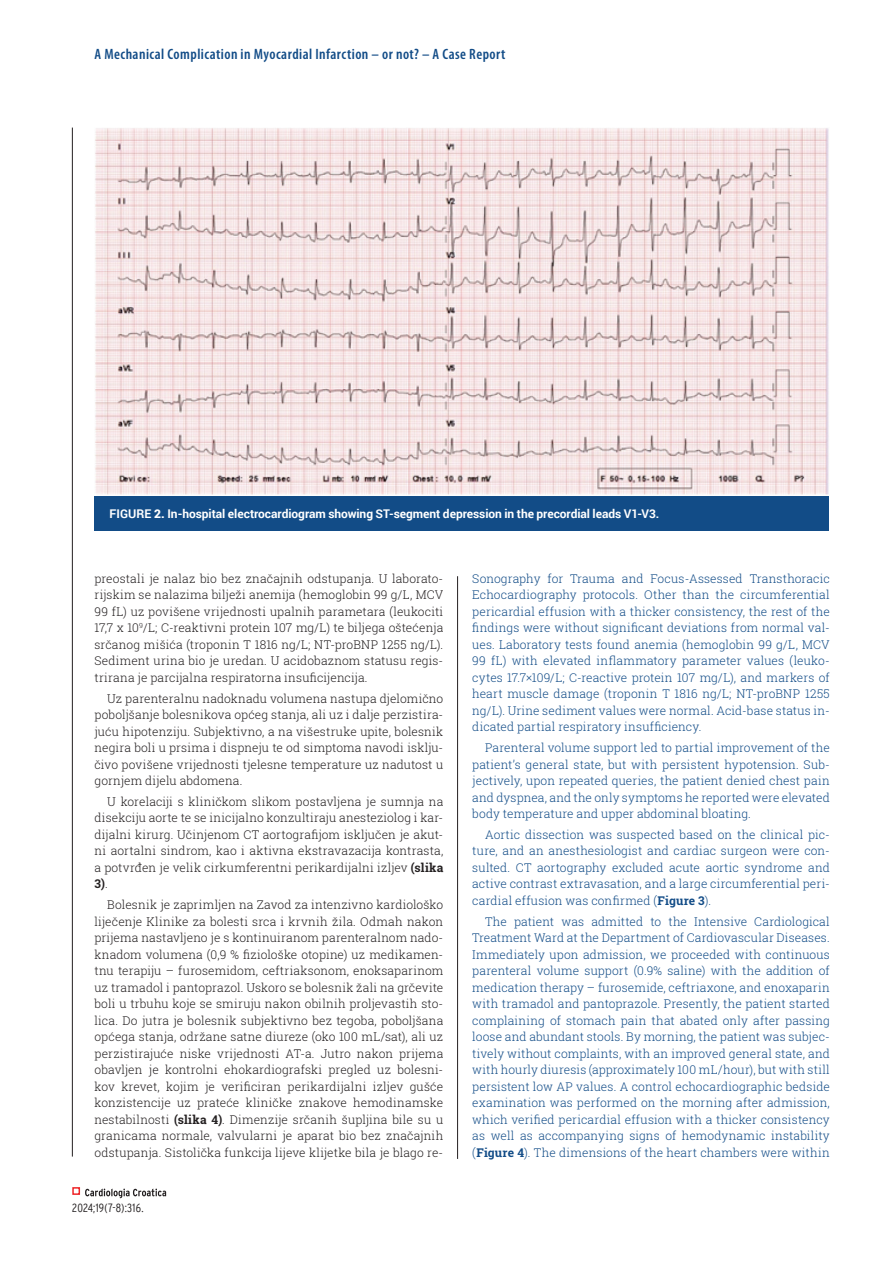
<style>
.page{position:relative;width:893px;height:1263px;background:#fff}
.page>*{position:absolute;margin:0;border:0;box-sizing:border-box;transform-origin:0 0}
.t1{font:600 condensed 15px "Myriad Pro";letter-spacing:.03em;color:#124c87}
.t2{font:300 12px/16.5px "Roboto Slab";letter-spacing:.01em;color:#124c87;text-align:justify}
.t3{font:300 12px/16.5px "Roboto Slab";letter-spacing:.01em;color:#231f20;text-align:justify}
.t4{font:700 12px "Roboto";letter-spacing:-.005em;color:#fff}
.t5{font:300 condensed 12px "Interstate";letter-spacing:.015em;color:#231f20}
.s1{font-weight:900}
.s2{font-weight:700}
</style>
<div class="page">
<svg style="left:85px;top:1188px;width:81px;height:10px"></svg>
<div style="left:72px;top:1187px;width:8px;height:8px;border:2px solid #ee2629"></div>
<hr style="left:72px;top:128px;width:1px;height:1028px;background:#231f20">
<hr style="left:457px;top:576px;width:1px;height:583px;background:#231f20">
<div style="left:94px;top:494px;width:735px;height:37px;background:#124c87"></div>
<img style="left:94px;top:128px;width:735px;height:367px">
<p class="t1" style="left:94px;top:45px;width:412px">A Mechanical Complication in Myocardial Infarction – or not? – A Case Report</p>
<p class="t4" style="left:109px;top:505px;width:551px">Figure <span class="s1">2.</span> In-hospital electrocardiogram showing ST-segment depression in the precordial leads V1-V3.</p>
<p class="t3" style="left:94px;top:570px;width:350px;text-align:left">preostali je nalaz bio bez značajnih odstupanja. U laborato&shy;rijskim se nalazima bilježi anemija (hemoglobin 99 g/L, MCV 99 fL) uz povišene vrijednosti upalnih parametara (leukociti 17,7 x 10<sup>9</sup>/L; C-reaktivni protein 107 mg/L) te biljega oštećenja srčanog mišića (troponin T 1816 ng/L; NT-proBNP 1255 ng/L).<br>Sediment urina bio je uredan. U acidobaznom statusu regis&shy;trirana je parcijalna respiratorna insuficijencija.</p>
<p class="t3" style="left:94px;top:690px;width:350px;text-indent:13px">Uz parenteralnu nadoknadu volumena nastupa djelomično poboljšanje bolesnikova općeg stanja, ali uz i dalje perzistira&shy;juću hipotenziju. Subjektivno, a na višestruke upite, bolesnik negira boli u prsima i dispneju te od simptoma navodi isklju&shy;čivo povišene vrijednosti tjelesne temperature uz nadutost u gornjem dijelu abdomena.</p>
<p class="t3" style="left:94px;top:793px;width:350px;text-indent:13px">U korelaciji s kliničkom slikom postavljena je sumnja na disekciju aorte te se inicijalno konzultiraju anesteziolog i kar&shy;dijalni kirurg. Učinjenom CT aortografijom isključen je akut&shy;ni aortalni sindrom, kao i aktivna ekstravazacija kontrasta, a potvrđen je velik cirkumferentni perikardijalni izljev <span class="s2">(slika 3)</span>.</p>
<p class="t3" style="left:94px;top:896px;width:350px;text-indent:13px">Bolesnik je zaprimljen na Zavod za intenzivno kardiološko liječenje Klinike za bolesti srca i krvnih žila. Odmah nakon prijema nastavljeno je s kontinuiranom parenteralnom nado&shy;knadom volumena (0,9 % fiziološke otopine) uz medikamen&shy;tnu terapiju – furosemidom, ceftriaksonom, enoksaparinom uz tramadol i pantoprazol. Uskoro se bolesnik žali na grčevite boli u trbuhu koje se smiruju nakon obilnih proljevastih sto&shy;lica. Do jutra je bolesnik subjektivno bez tegoba, poboljšana općega stanja, održane satne diureze (oko 100 mL/sat), ali uz perzistirajuće niske vrijednosti AT-a. Jutro nakon prijema obavljen je kontrolni ehokardiografski pregled uz bolesni&shy;kov krevet, kojim je verificiran perikardijalni izljev gušće konzistencije uz prateće kliničke znakove hemodinamske nestabilnosti <span class="s2">(slika 4)</span>. Dimenzije srčanih šupljina bile su u granicama normale, valvularni je aparat bio bez značajnih odstupanja. Sistolička funkcija lijeve klijetke bila je blago re-</p>
<p class="t5" style="left:72px;top:1201px;width:73px">2024;19(7-8):316.</p>
<p class="t2" style="left:472px;top:570px;width:359px">Sonography for Trauma and Focus-Assessed Transthoracic Echocardiography protocols. Other than the circumferential pericardial effusion with a thicker consistency, the rest of the findings were without significant deviations from normal val&shy;ues. Laboratory tests found anemia (hemoglobin 99 g/L, MCV 99 fL) with elevated inflammatory parameter values (leuko&shy;cytes 17.7×109/L; C-reactive protein 107 mg/L), and markers of heart muscle damage (troponin T 1816 ng/L; NT-proBNP 1255 ng/L). Urine sediment values were normal. Acid-base status in&shy;dicated partial respiratory insufficiency.</p>
<p class="t2" style="left:472px;top:739px;width:359px;text-indent:13px">Parenteral volume support led to partial improvement of the patient’s general state, but with persistent hypotension. Sub&shy;jectively, upon repeated queries, the patient denied chest pain and dyspnea, and the only symptoms he reported were elevated body temperature and upper abdominal bloating.</p>
<p class="t2" style="left:472px;top:826px;width:359px;text-indent:13px">Aortic dissection was suspected based on the clinical pic&shy;ture, and an anesthesiologist and cardiac surgeon were con&shy;sulted. CT aortography excluded acute aortic syndrome and active contrast extravasation, and a large circumferential peri&shy;cardial effusion was confirmed (<span class="s2">Figure 3</span>).</p>
<p class="t2" style="left:472px;top:913px;width:359px;text-indent:13px">The patient was admitted to the Intensive Cardiological Treatment Ward at the Department of Cardiovascular Diseases.<br>Immediately upon admission, we proceeded with continuous parenteral volume support (0.9% saline) with the addition of medication therapy – furosemide, ceftriaxone, and enoxaparin with tramadol and pantoprazole. Presently, the patient started complaining of stomach pain that abated only after passing loose and abundant stools. By morning, the patient was subjec&shy;tively without complaints, with an improved general state, and with hourly diuresis (approximately 100 mL/hour), but with still persistent low AP values. A control echocardiographic bedside examination was performed on the morning after admission, which verified pericardial effusion with a thicker consistency as well as accompanying signs of hemodynamic instability (<span class="s2">Figure 4</span>). The dimensions of the heart chambers were within</p>
</div>
